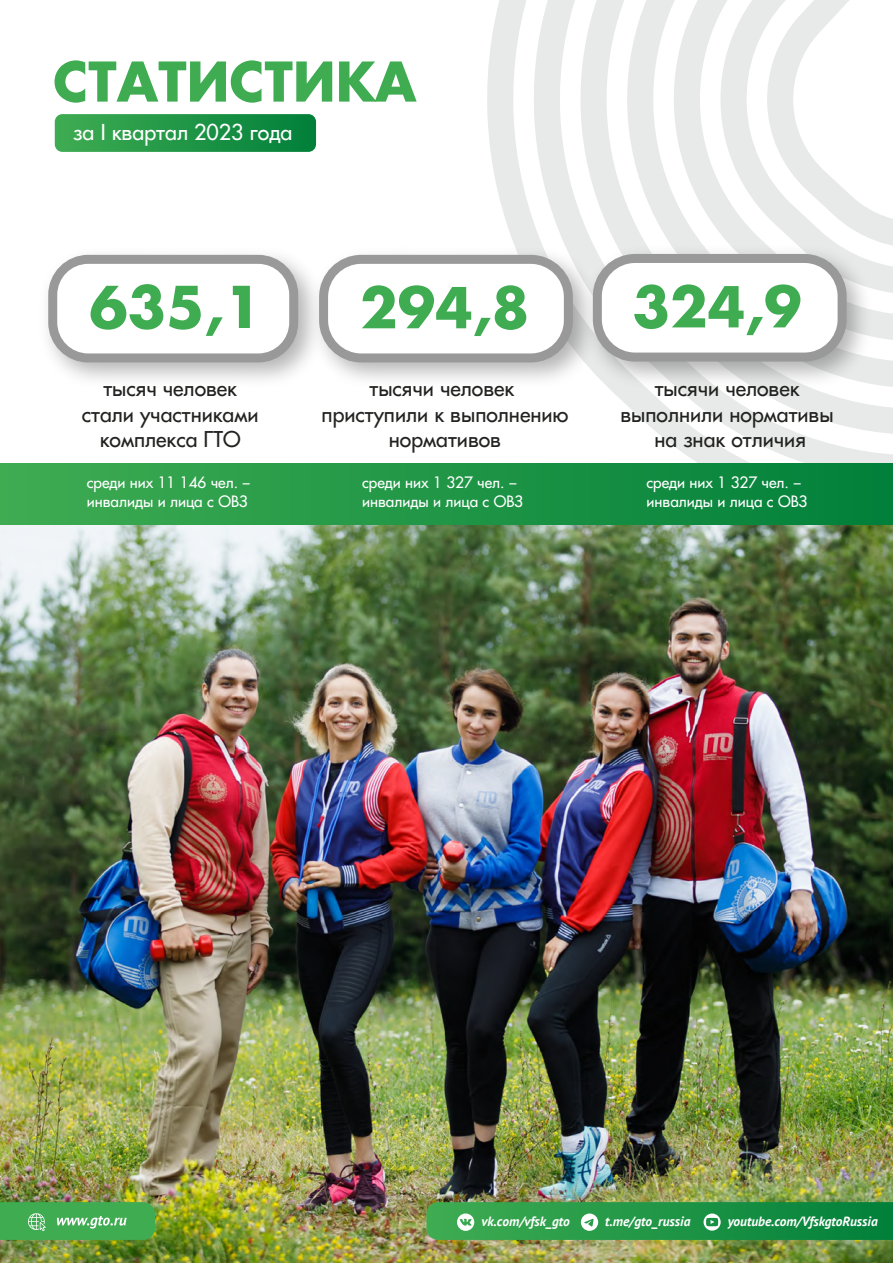
<style>
.page{position:relative;width:893px;height:1263px;background:#fff}
.page>*{position:absolute;margin:0;border:0;box-sizing:border-box;transform-origin:0 0}
.t1{font:700 55.95px "Favorit C";color:#3fac52}
.t2{font:700 54.75px "Favorit C";color:#3fac52}
.t3{font:700 53.25px "Favorit C";color:#3fac52}
.t4{font:21.3px "Favorit C";color:#fff}
.t5{font:21.15px/25.3px "Favorit C";color:#222220;text-align:center}
.t6{font:15.3px/18.3px "Favorit C";color:#fff}
.t7{font:italic 700 13.35px "PT Sans";color:#fff}
</style>
<div class="page">
<svg style="left:487px;top:0;width:406px;height:463px"></svg>
<img style="left:0;top:525px;width:893px;height:738px">
<svg style="left:426px;top:1202px;width:467px;height:38px;background:#27984b"></svg>
<img style="left:47px;top:254px;width:254px;height:126px">
<div style="left:53px;top:259px;width:241px;height:99px;background:#fff;border-radius:35px"></div>
<div style="left:48px;top:255px;width:250px;height:107px;border:9px solid #999;border-radius:35px"></div>
<img style="left:301px;top:237px;width:306px;height:160px">
<div style="left:324px;top:259px;width:244px;height:99px;background:#fff;border-radius:38px"></div>
<div style="left:319px;top:255px;width:254px;height:107px;border:9px solid #999;border-radius:38px"></div>
<img style="left:576px;top:235px;width:306px;height:161px">
<div style="left:597px;top:258px;width:245px;height:99px;background:#fff;border-radius:38px"></div>
<div style="left:593px;top:254px;width:254px;height:108px;border:9px solid #999;border-radius:38px"></div>
<svg style="left:55px;top:114px;width:261px;height:38px;background:#229648"></svg>
<div style="left:0;top:463px;width:893px;height:62px;background:linear-gradient(to right,#3fac52,#017f3a)"></div>
<svg style="left:0;top:1202px;width:155px;height:38px;background:#4cb15c"></svg>
<h3 class="t3" style="left:53px;top:44px;width:365px">СТАТИСТИКА</h3>
<p class="t4" style="left:73px;top:118px;width:220px">за I квартал 2023 года</p>
<h1 class="t1" style="left:89px;top:268px;width:174px">635,1</h1>
<p class="t5" style="left:82px;top:376px;width:178px">тысяч человек стали участниками комплекса ГТО</p>
<h2 class="t2" style="left:360px;top:269px;width:171px">294,8</h2>
<p class="t5" style="left:322px;top:376px;width:248px">тысячи человек приступили к выполнению нормативов</p>
<h2 class="t2" style="left:632px;top:268px;width:171px">324,9</h2>
<p class="t5" style="left:620px;top:376px;width:215px">тысячи человек выполнили нормативы на знак отличия</p>
<p class="t6" style="left:87px;top:473px;width:165px">среди них 11 146 чел. – инвалиды и лица с ОВЗ</p>
<p class="t6" style="left:362px;top:473px;width:162px">среди них 1 327 чел. – инвалиды и лица с ОВЗ</p>
<p class="t6" style="left:646px;top:473px;width:162px">среди них 1 327 чел. – инвалиды и лица с ОВЗ</p>
<p class="t7" style="left:481px;top:1212px;width:90px">vk.com/vfsk_gto</p>
<p class="t7" style="left:605px;top:1212px;width:87px">t.me/gto_russia</p>
<p class="t7" style="left:728px;top:1212px;width:152px">youtube.com/VfskgtoRussia</p>
</div>
